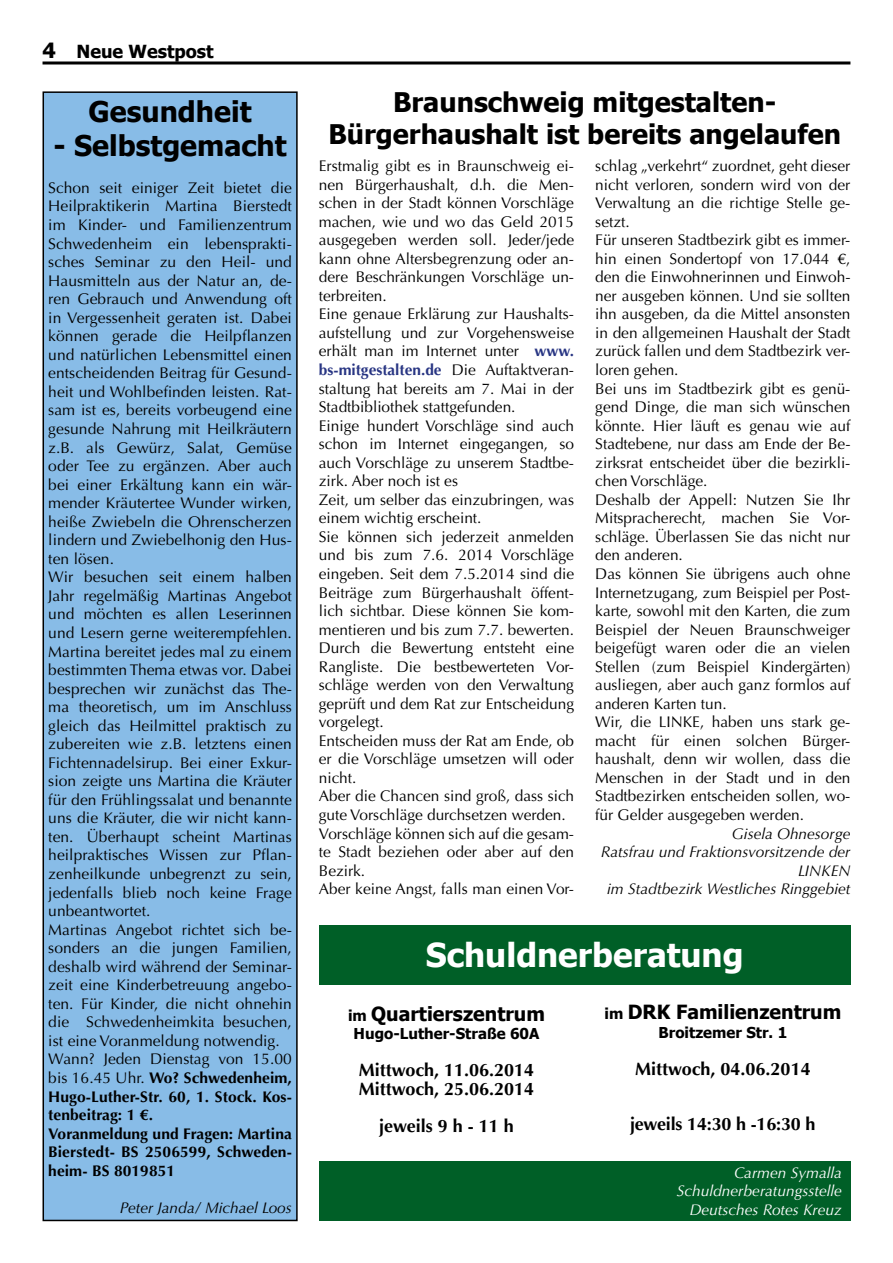
<style>
.page{position:relative;width:893px;height:1263px;background:#fff}
.page>*{position:absolute;margin:0;border:0;box-sizing:border-box;transform-origin:0 0}
.t1{font:700 33px "Tahoma";color:#fff}
.t2{font:700 28.5px "Tahoma";color:#000}
.t3{font:700 27px/32.4px "Tahoma";color:#000;text-align:center}
.t4{font:700 19.5px "Tahoma";color:#000}
.t5{font:700 18px/18.6px "Optima LT Std";color:#000}
.t6{font:700 18px "Tahoma";color:#000}
.t7{font:15.45px/18.6px "Optima LT Std";color:#000}
.t8{font:italic 15.45px/18.6px "Optima LT Std";color:#000;text-align:right}
.t9{font:italic 15.45px/18.6px "Optima LT Std";color:#fff;text-align:right}
.t10{font:700 15px "Tahoma";color:#000}
.s1{font-size:21px}
.s2{font-weight:700}
.s3{font-weight:700;color:#283583}
.s4{font-size:15px}
</style>
<div class="page">
<hr style="left:43px;top:61px;width:807px;height:3px;background:#000">
<div style="left:319px;top:925px;width:531px;height:59px;background:#005f27"></div>
<div style="left:319px;top:1161px;width:531px;height:59px;background:#005f27"></div>
<div style="left:43px;top:92px;width:254px;height:1128px;background:#88bce7"></div>
<div style="left:43px;top:91px;width:255px;height:1130px;border:2px solid #000"></div>
<p class="t6" style="left:43px;top:39px;width:173px"><span class="s1">4</span> Neue Westpost</p>
<h2 class="t2" style="left:89px;top:91px;width:164px">Gesundheit</h2>
<h2 class="t2" style="left:54px;top:125px;width:234px">- Selbstgemacht</h2>
<p class="t7" style="left:48px;top:179px;width:245px">Schon seit einiger Zeit bietet die<br>Heilpraktikerin Martina Bierstedt im Kinder- und Familienzentrum<br>Schwedenheim ein lebensprakti&shy;sches Seminar zu den Heil- und<br>Hausmitteln aus der Natur an, de&shy;ren Gebrauch und Anwendung oft in Vergessenheit geraten ist. Dabei können gerade die Heilpflanzen und natürlichen Lebensmittel einen entscheidenden Beitrag für Gesund&shy;heit und Wohlbefinden leisten. Rat&shy;sam ist es, bereits vorbeugend eine gesunde Nahrung mit Heilkräutern z.B. als Gewürz, Salat, Gemüse oder Tee zu ergänzen. Aber auch bei einer Erkältung kann ein wär&shy;mender Kräutertee Wunder wirken, heiße Zwiebeln die Ohrenscherzen lindern und Zwiebelhonig den Hus&shy;ten lösen.<br>Wir besuchen seit einem halben<br>Jahr regelmäßig Martinas Angebot und möchten es allen Leserinnen und Lesern gerne weiterempfehlen.<br>Martina bereitet jedes mal zu einem bestimmten Thema etwas vor. Dabei besprechen wir zunächst das The&shy;ma theoretisch, um im Anschluss gleich das Heilmittel praktisch zu zubereiten wie z.B. letztens einen<br>Fichtennadelsirup. Bei einer Exkur&shy;sion zeigte uns Martina die Kräuter für den Frühlingssalat und benannte uns die Kräuter, die wir nicht kann&shy;ten. Überhaupt scheint Martinas heilpraktisches Wissen zur Pflan&shy;zenheilkunde unbegrenzt zu sein, jedenfalls blieb noch keine Frage unbeantwortet.<br>Martinas Angebot richtet sich be&shy;sonders an die jungen Familien, deshalb wird während der Seminar&shy;zeit eine Kinderbetreuung angebo&shy;ten. Für Kinder, die nicht ohnehin die Schwedenheimkita besuchen, ist eine Voranmeldung notwendig.<br>Wann? Jeden Dienstag von 15.00 bis 16.45 Uhr. <span class="s2">Wo? Schwedenheim,<br>Hugo-Luther-Str. 60, 1. Stock. Kos&shy;tenbeitrag: 1 €.<br>Voranmeldung und Fragen: Martina<br>Bierstedt- BS 2506599, Schweden&shy;heim- BS 8019851</span></p>
<p class="t8" style="left:120px;top:1198px;width:174px">Peter Janda/ Michael Loos</p>
<h3 class="t3" style="left:328px;top:84px;width:514px">Braunschweig mitgestalten-<br>Bürgerhaushalt ist bereits angelaufen</h3>
<p class="t7" style="left:319px;top:157px;width:257px">Erstmalig gibt es in Braunschweig ei&shy;nen Bürgerhaushalt, d.h. die Men&shy;schen in der Stadt können Vorschläge machen, wie und wo das Geld 2015 ausgegeben werden soll. Jeder/jede kann ohne Altersbegrenzung oder an&shy;dere Beschränkungen Vorschläge un&shy;terbreiten.<br>Eine genaue Erklärung zur Haushalts&shy;aufstellung und zur Vorgehensweise erhält man im Internet unter <span class="s3">www. bs-mitgestalten.de</span> Die Auftaktveran&shy;staltung hat bereits am 7. Mai in der<br>Stadtbibliothek stattgefunden.<br>Einige hundert Vorschläge sind auch schon im Internet eingegangen, so auch Vorschläge zu unserem Stadtbe&shy;zirk. Aber noch ist es<br>Zeit, um selber das einzubringen, was einem wichtig erscheint.<br>Sie können sich jederzeit anmelden und bis zum 7.6. 2014 Vorschläge eingeben. Seit dem 7.5.2014 sind die<br>Beiträge zum Bürgerhaushalt öffent&shy;lich sichtbar. Diese können Sie kom&shy;mentieren und bis zum 7.7. bewerten.<br>Durch die Bewertung entsteht eine<br>Rangliste. Die bestbewerteten Vor&shy;schläge werden von den Verwaltung geprüft und dem Rat zur Entscheidung vorgelegt.<br>Entscheiden muss der Rat am Ende, ob er die Vorschläge umsetzen will oder nicht.<br>Aber die Chancen sind groß, dass sich gute Vorschläge durchsetzen werden.<br>Vorschläge können sich auf die gesam&shy;te Stadt beziehen oder aber auf den<br>Bezirk.<br>Aber keine Angst, falls man einen Vor-</p>
<p class="t7" style="left:595px;top:157px;width:257px">schlag „verkehrt“ zuordnet, geht dieser nicht verloren, sondern wird von der Verwaltung an die richtige Stelle ge&shy;setzt.<br>Für unseren Stadtbezirk gibt es immer&shy;hin einen Sondertopf von 17.044 €, den die Einwohnerinnen und Einwoh&shy;ner ausgeben können. Und sie sollten ihn ausgeben, da die Mittel ansonsten in den allgemeinen Haushalt der Stadt zurück fallen und dem Stadtbezirk ver&shy;loren gehen.<br>Bei uns im Stadtbezirk gibt es genü&shy;gend Dinge, die man sich wünschen könnte. Hier läuft es genau wie auf Stadtebene, nur dass am Ende der Be&shy;zirksrat entscheidet über die bezirkli&shy;chen Vorschläge.<br>Deshalb der Appell: Nutzen Sie Ihr Mitspracherecht, machen Sie Vor&shy;schläge. Überlassen Sie das nicht nur den anderen.<br>Das können Sie übrigens auch ohne Internetzugang, zum Beispiel per Post&shy;karte, sowohl mit den Karten, die zum Beispiel der Neuen Braunschweiger beigefügt waren oder die an vielen Stellen (zum Beispiel Kindergärten) ausliegen, aber auch ganz formlos auf anderen Karten tun.<br>Wir, die LINKE, haben uns stark ge&shy;macht für einen solchen Bürger&shy;haushalt, denn wir wollen, dass die Menschen in der Stadt und in den Stadtbezirken entscheiden sollen, wo&shy;für Gelder ausgegeben werden.</p>
<p class="t8" style="left:601px;top:824px;width:251px">Gisela Ohnesorge<br>Ratsfrau und Fraktionsvorsitzende der<br>LINKEN<br>im Stadtbezirk Westliches Ringgebiet</p>
<h1 class="t1" style="left:426px;top:931px;width:319px">Schuldnerberatung</h1>
<p class="t4" style="left:348px;top:1000px;width:198px"><span class="s4">im</span> Quartierszentrum</p>
<p class="t10" style="left:354px;top:1023px;width:187px">Hugo-Luther-Straße 60A</p>
<p class="t5" style="left:359px;top:1061px;width:177px">Mittwoch, 11.06.2014<br>Mittwoch, 25.06.2014</p>
<p class="t5" style="left:379px;top:1117px;width:136px">jeweils 9 h - 11 h</p>
<p class="t4" style="left:604px;top:998px;width:238px"><span class="s4">im</span> DRK Familienzentrum</p>
<p class="t10" style="left:659px;top:1022px;width:130px">Broitzemer Str. 1</p>
<p class="t5" style="left:635px;top:1060px;width:177px">Mittwoch, 04.06.2014</p>
<p class="t5" style="left:630px;top:1115px;width:187px">jeweils 14:30 h -16:30 h</p>
<p class="t9" style="left:677px;top:1163px;width:167px">Carmen Symalla<br>Schuldnerberatungsstelle<br>Deutsches Rotes Kreuz</p>
</div>
